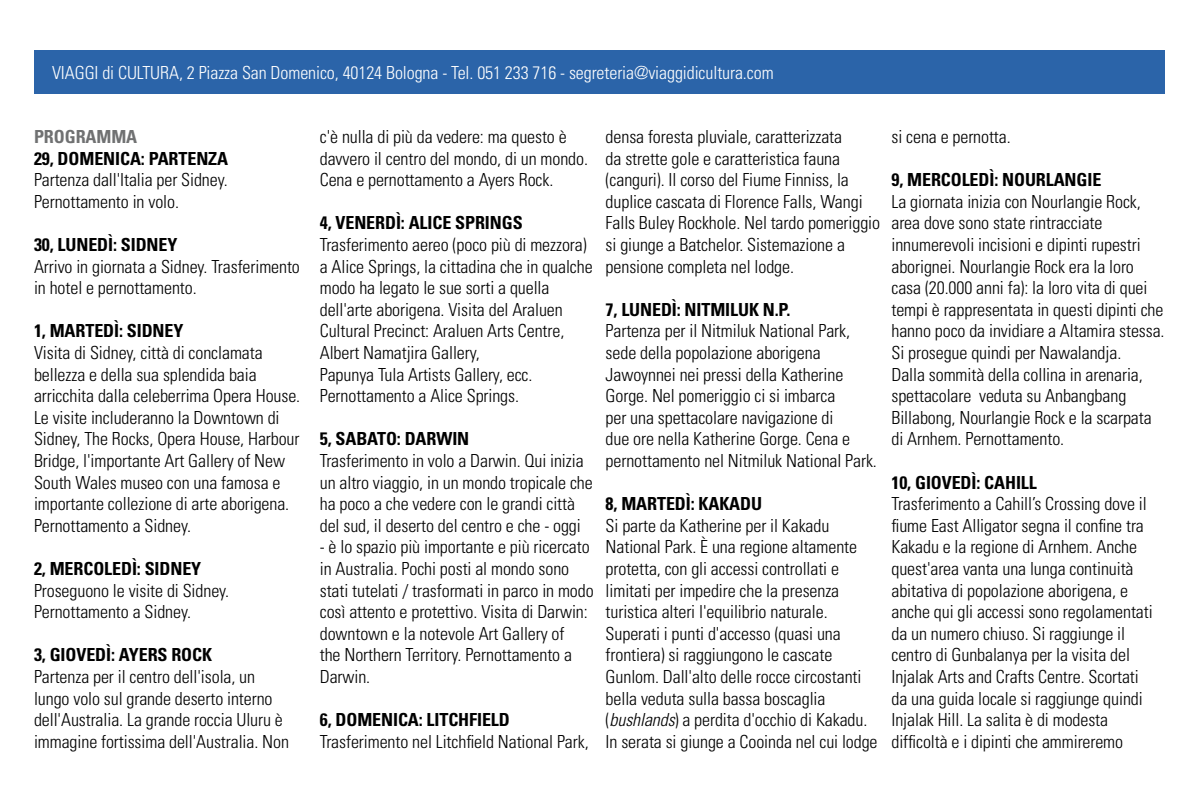
<style>
.page{position:relative;width:1200px;height:800px;background:#fff}
.page>*{position:absolute;margin:0;border:0;box-sizing:border-box;transform-origin:0 0}
.t1{font:300 condensed 18px/21.6px "Univers LT Std";letter-spacing:-.005em;color:#000}
.t2{font:700 condensed 18px "Univers LT Std";letter-spacing:-.005em;color:#000}
.t3{font:300 condensed 18px "Univers LT Std";letter-spacing:-.005em;color:#fff}
.t4{font:700 condensed 18px "Univers LT Std";letter-spacing:-.005em;color:#707172}
.s1{font-style:italic}
</style>
<div class="page">
<div style="left:34px;top:50px;width:1131px;height:44px;background:#2b64a9"></div>
<p class="t3" style="left:52px;top:61px;width:723px">VIAGGI di CULTURA, 2 Piazza San Domenico, 40124 Bologna - Tel. 051 233 716 - segreteria@viaggidicultura.com</p>
<p class="t4" style="left:34px;top:126px;width:105px">PROGRAMMA</p>
<p class="t2" style="left:34px;top:147px;width:196px">29, DOMENICA: PARTENZA</p>
<p class="t1" style="left:34px;top:169px;width:195px">Partenza dall'Italia per Sidney.<br>Pernottamento in volo.</p>
<p class="t2" style="left:34px;top:234px;width:145px">30, LUNEDÌ: SIDNEY</p>
<p class="t1" style="left:34px;top:256px;width:267px">Arrivo in giornata a Sidney. Trasferimento in hotel e pernottamento.</p>
<p class="t2" style="left:34px;top:320px;width:151px">1, MARTEDÌ: SIDNEY</p>
<p class="t1" style="left:34px;top:342px;width:268px">Visita di Sidney, città di conclamata bellezza e della sua splendida baia arricchita dalla celeberrima Opera House.<br>Le visite includeranno la Downtown di Sidney, The Rocks, Opera House, Harbour Bridge, l'importante Art Gallery of New South Wales museo con una famosa e importante collezione di arte aborigena.<br>Pernottamento a Sidney.</p>
<p class="t2" style="left:34px;top:558px;width:169px">2, MERCOLEDÌ: SIDNEY</p>
<p class="t1" style="left:34px;top:580px;width:197px">Proseguono le visite di Sidney.<br>Pernottamento a Sidney.</p>
<p class="t2" style="left:34px;top:644px;width:180px">3, GIOVEDÌ: AYERS ROCK</p>
<p class="t1" style="left:34px;top:666px;width:257px">Partenza per il centro dell'isola, un lungo volo sul grande deserto interno dell'Australia. La grande roccia Uluru è immagine fortissima dell'Australia. Non</p>
<p class="t1" style="left:320px;top:126px;width:270px">c'è nulla di più da vedere: ma questo è davvero il centro del mondo, di un mondo.<br>Cena e pernottamento a Ayers Rock.</p>
<p class="t2" style="left:320px;top:212px;width:204px">4, VENERDÌ: ALICE SPRINGS</p>
<p class="t1" style="left:320px;top:234px;width:274px">Trasferimento aereo (poco più di mezzora) a Alice Springs, la cittadina che in qualche modo ha legato le sue sorti a quella dell'arte aborigena. Visita del Araluen Cultural Precinct: Araluen Arts Centre, Albert Namatjira Gallery,<br>Papunya Tula Artists Gallery, ecc.<br>Pernottamento a Alice Springs.</p>
<p class="t2" style="left:320px;top:428px;width:151px">5, SABATO: DARWIN</p>
<p class="t1" style="left:320px;top:450px;width:275px">Trasferimento in volo a Darwin. Qui inizia un altro viaggio, in un mondo tropicale che ha poco a che vedere con le grandi città del sud, il deserto del centro e che - oggi</p>
<p class="t1" style="left:320px;top:536px;width:275px">- è lo spazio più importante e più ricercato in Australia. Pochi posti al mondo sono stati tutelati / trasformati in parco in modo così attento e protettivo. Visita di Darwin: downtown e la notevole Art Gallery of<br>the Northern Territory. Pernottamento a Darwin.</p>
<p class="t2" style="left:320px;top:709px;width:191px">6, DOMENICA: LITCHFIELD</p>
<p class="t1" style="left:320px;top:731px;width:270px">Trasferimento nel Litchfield National Park,</p>
<p class="t1" style="left:606px;top:126px;width:276px">densa foresta pluviale, caratterizzata<br>da strette gole e caratteristica fauna (canguri). Il corso del Fiume Finniss, la duplice cascata di Florence Falls, Wangi Falls Buley Rockhole. Nel tardo pomeriggio si giunge a Batchelor. Sistemazione a pensione completa nel lodge.</p>
<p class="t2" style="left:606px;top:298px;width:186px">7, LUNEDÌ: NITMILUK N.P.</p>
<p class="t1" style="left:606px;top:320px;width:273px">Partenza per il Nitmiluk National Park, sede della popolazione aborigena Jawoynnei nei pressi della Katherine Gorge. Nel pomeriggio ci si imbarca<br>per una spettacolare navigazione di<br>due ore nella Katherine Gorge. Cena e pernottamento nel Nitmiluk National Park.</p>
<p class="t2" style="left:606px;top:493px;width:158px">8, MARTEDÌ: KAKADU</p>
<p class="t1" style="left:606px;top:515px;width:273px">Si parte da Katherine per il Kakadu National Park. È una regione altamente protetta, con gli accessi controllati e limitati per impedire che la presenza turistica alteri l'equilibrio naturale.<br>Superati i punti d'accesso (quasi una frontiera) si raggiungono le cascate Gunlom. Dall'alto delle rocce circostanti bella veduta sulla bassa boscaglia (<span class="s1">bushlands</span>) a perdita d'occhio di Kakadu.<br>In serata si giunge a Cooinda nel cui lodge</p>
<p class="t1" style="left:891px;top:126px;width:121px">si cena e pernotta.</p>
<p class="t2" style="left:891px;top:169px;width:211px">9, MERCOLEDÌ: NOURLANGIE</p>
<p class="t1" style="left:891px;top:191px;width:275px">La giornata inizia con Nourlangie Rock, area dove sono state rintracciate innumerevoli incisioni e dipinti rupestri aborignei. Nourlangie Rock era la loro casa (20.000 anni fa): la loro vita di quei tempi è rappresentata in questi dipinti che hanno poco da invidiare a Altamira stessa.<br>Si prosegue quindi per Nawalandja.<br>Dalla sommità della collina in arenaria, spettacolare veduta su Anbangbang Billabong, Nourlangie Rock e la scarpata di Arnhem. Pernottamento.</p>
<p class="t2" style="left:891px;top:471px;width:147px">10, GIOVEDÌ: CAHILL</p>
<p class="t1" style="left:891px;top:493px;width:263px">Trasferimento a Cahill’s Crossing dove il fiume East Alligator segna il confine tra Kakadu e la regione di Arnhem. Anche quest'area vanta una lunga continuità abitativa di popolazione aborigena, e anche qui gli accessi sono regolamentati da un numero chiuso. Si raggiunge il centro di Gunbalanya per la visita del Injalak Arts and Crafts Centre. Scortati da una guida locale si raggiunge quindi Injalak Hill. La salita è di modesta difficoltà e i dipinti che ammireremo</p>
</div>
